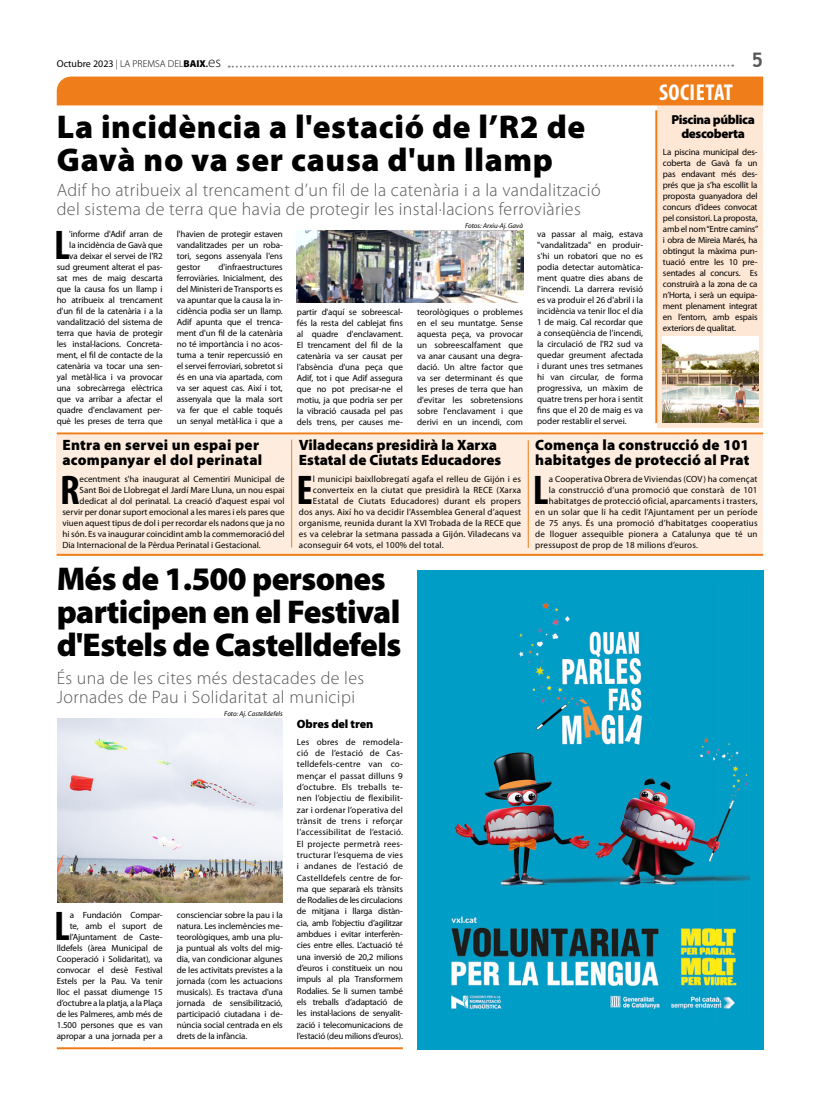
<style>
.page{position:relative;width:820px;height:1106px;background:#fff}
.page>*{position:absolute;margin:0;border:0;box-sizing:border-box;transform-origin:0 0}
.t1{font:700 condensed 41.6px "Myriad Pro";color:#000}
.t2{font:900 33px/33px "Myriad Pro";letter-spacing:-.02em;color:#000}
.t3{font:900 33px/33px "Myriad Pro";letter-spacing:.02em;color:#000}
.t4{font:700 condensed 23px "Myriad Pro";letter-spacing:.02em;color:#fff}
.t5{font:700 20px "Trebuchet MS";color:#575756}
.t6{font:300 18px/19px "Myriad Pro";letter-spacing:.02em;color:#575756}
.t7{font:900 15px/15px "Myriad Pro";letter-spacing:.01em;color:#000}
.t8{font:900 13px/14px "Myriad Pro";letter-spacing:-.03em;color:#000;text-align:center}
.t9{font:900 12px "Myriad Pro";letter-spacing:-.01em;color:#000}
.t10{font:300 10px "Myriad Pro";color:#000}
.t11{font:9px/11px "Myriad Pro";letter-spacing:-.005em;color:#000;text-align:justify}
.t12{font:9px "Myriad Pro";letter-spacing:.02em;color:#000}
.t13{font:italic 7px "Myriad Pro";color:#000}
.s1{font-weight:400}
.s2{font-weight:900}
.s3{font-weight:600}
.s4{font-size:15px}
</style>
<div class="page">
<svg style="left:229px;top:64px;width:504px;height:4px"></svg>
<div style="left:657px;top:102px;width:106px;height:326px;background:#fee7d4"></div>
<div style="left:57px;top:435px;width:706px;height:119px;background:#feedde"></div>
<div style="left:57px;top:77px;width:706px;height:28px;background:#ef7d1a"></div>
<hr style="left:57px;top:1047px;width:346px;height:2px;background:#ef7d1a">
<div style="left:417px;top:570px;width:346px;height:479px;background:#009dc6"></div>
<img style="left:451px;top:602px;width:298px;height:408px">
<img style="left:58px;top:719px;width:225px;height:183px">
<hr style="left:57px;top:554px;width:706px;height:2px;background:#ef7d1a">
<hr style="left:57px;top:432px;width:706px;height:2px;background:#ef7d1a">
<hr style="left:291px;top:440px;width:1px;height:107px;background:#ef7d17">
<hr style="left:527px;top:440px;width:1px;height:108px;background:#ef7d17">
<hr style="left:655px;top:110px;width:2px;height:313px;background:#ef7d1a">
<img style="left:662px;top:337px;width:96px;height:85px">
<img style="left:297px;top:230px;width:226px;height:72px">
<p class="t10" style="left:57px;top:58px;width:166px"><span class="s1">Octubre 2023</span> | LA PREMSA DEL<span class="s2">BAIX</span><span class="s3">.</span><span class="s4">es</span></p>
<h3 class="t5" style="left:751px;top:47px;width:13px">5</h3>
<h3 class="t4" style="left:658px;top:79px;width:75px">SOCIETAT</h3>
<h2 class="t3" style="left:57px;top:109px;width:530px">La incidència a l'estació de l’R2 de<br>Gavà no va ser causa d'un llamp</h2>
<h3 class="t6" style="left:57px;top:180px;width:545px">Adif ho atribueix al trencament d’un fil de la catenària i a la vandalització del sistema de terra que havia de protegir les instal·lacions ferroviàries</h3>
<h1 class="t1" style="left:54px;top:222px;width:17px">L</h1>
<p class="t13" style="left:465px;top:221px;width:59px">Fotos: Arxiu-Aj. Gavà</p>
<p class="t11" style="left:537px;top:228px;width:107px">va passar al maig, estava "vandalitzada" en produir&shy;s'hi un robatori que no es podia detectar automàtica&shy;ment quatre dies abans de l'incendi. La darrera revisió es va produir el 26 d'abril i la incidència va tenir lloc el dia 1 de maig. Cal recordar que a conseqüència de l'incendi, la circulació de l'R2 sud va quedar greument afectada i durant unes tres setmanes hi van circular, de forma progressiva, un màxim de quatre trens per hora i sentit fins que el 20 de maig es va poder restablir el servei.</p>
<p class="t11" style="left:57px;top:228px;width:107px;text-align:right">'informe d'Adif arran de<br>la incidència de Gavà que<br>va deixar el servei de l'R2 sud greument alterat el pas&shy;sat mes de maig descarta que la causa fos un llamp i ho atribueix al trencament d'un fil de la catenària i a la vandalització del sistema de terra que havia de protegir les instal·lacions. Concreta&shy;ment, el fil de contacte de la catenària va tocar una sen&shy;yal metàl·lica i va provocar una sobrecàrrega elèctrica que va arribar a afectar el quadre d'enclavament per&shy;què les preses de terra que</p>
<p class="t11" style="left:177px;top:228px;width:107px">l'havien de protegir estaven vandalitzades per un roba&shy;tori, segons assenyala l'ens gestor</p>
<p class="t11" style="left:177px;top:261px;width:107px;text-indent:42px">d'infraestructures ferroviàries. Inicialment, des del Ministeri de Transports es va apuntar que la causa la in&shy;cidència podia ser un llamp.<br>Adif apunta que el trenca&shy;ment d'un fil de la catenària no té importància i no acos&shy;tuma a tenir repercussió en el servei ferroviari, sobretot si és en una via apartada, com va ser aquest cas. Així i tot, assenyala que la mala sort va fer que el cable toqués un senyal metàl·lica i que a</p>
<p class="t11" style="left:297px;top:306px;width:107px">partir d'aquí se sobreescal&shy;fés la resta del cablejat fins al quadre d'enclavament.<br>El trencament del fil de la catenària va ser causat per l'absència d'una peça que Adif, tot i que Adif assegura que no pot precisar-ne el motiu, ja que podria ser per la vibració causada pel pas dels trens, per causes me-</p>
<p class="t11" style="left:417px;top:306px;width:107px">teorològiques o problemes en el seu muntatge. Sense aquesta peça, va provocar un sobreescalfament que va anar causant una degra&shy;dació. Un altre factor que va ser determinant és que les preses de terra que han d'evitar les sobretensions sobre l'enclavament i que derivi en un incendi, com</p>
<h3 class="t8" style="left:671px;top:112px;width:85px">Piscina pública descoberta</h3>
<p class="t11" style="left:662px;top:146px;width:97px">La piscina municipal des&shy;coberta de Gavà fa un pas endavant més des&shy;prés que ja s’ha escollit la proposta guanyadora del concurs d’idees convocat pel consistori. La proposta, amb el nom “Entre camins” i obra de Mireia Marés, ha obtingut la màxima pun&shy;tuació entre les 10 pre&shy;sentades al concurs. Es construirà a la zona de ca n’Horta, i serà un equipa&shy;ment plenament integrat en l’entorn, amb espais exteriors de qualitat.</p>
<h3 class="t7" style="left:62px;top:437px;width:201px">Entra en servei un espai per acompanyar el dol perinatal</h3>
<h1 class="t1" style="left:60px;top:467px;width:21px">R</h1>
<p class="t11" style="left:80px;top:473px;width:206px">ecentment s'ha inaugurat al Cementiri Municipal de</p>
<p class="t11" style="left:80px;top:484px;width:206px">Sant Boi de Llobregat el Jardí Mare Lluna, un nou espai</p>
<p class="t11" style="left:80px;top:495px;width:206px">dedicat al dol perinatal. La creació d'aquest espai vol</p>
<p class="t11" style="left:62px;top:506px;width:224px">servir per donar suport emocional a les mares i els pares que</p>
<p class="t11" style="left:62px;top:517px;width:224px">viuen aquest tipus de dol i per recordar els nadons que ja no</p>
<p class="t11" style="left:62px;top:528px;width:224px">hi són. Es va inaugurar coincidint amb la commemoració del</p>
<p class="t11" style="left:62px;top:539px;width:200px">Dia Internacional de la Pèrdua Perinatal i Gestacional.</p>
<h3 class="t7" style="left:299px;top:437px;width:204px">Viladecans presidirà la Xarxa<br>Estatal de Ciutats Educadores</h3>
<h1 class="t1" style="left:296px;top:467px;width:18px">E</h1>
<p class="t12" style="left:313px;top:473px;width:210px">l municipi baixllobregatí agafa el relleu de Gijón i es</p>
<p class="t12" style="left:313px;top:484px;width:210px">converteix en la ciutat que presidirà la RECE (Xarxa</p>
<p class="t12" style="left:313px;top:495px;width:210px">Estatal de Ciutats Educadores) durant els propers</p>
<p class="t12" style="left:299px;top:506px;width:224px">dos anys. Així ho va decidir l’Assemblea General d’aquest</p>
<p class="t12" style="left:299px;top:517px;width:224px">organisme, reunida durant la XVI Trobada de la RECE que</p>
<p class="t12" style="left:299px;top:528px;width:224px">es va celebrar la setmana passada a Gijón. Viladecans va</p>
<p class="t12" style="left:299px;top:539px;width:146px">aconseguir 64 vots, el 100% del total.</p>
<h2 class="t2" style="left:57px;top:561px;width:346px">Més de 1.500 persones participen en el Festival d'Estels de Castelldefels</h2>
<h3 class="t6" style="left:57px;top:668px;width:309px">És una de les cites més destacades de les<br>Jornades de Pau i Solidaritat al municipi</h3>
<p class="t13" style="left:224px;top:710px;width:60px">Foto: Aj. Castelldefels</p>
<p class="t11" style="left:57px;top:909px;width:107px;text-align:right">a Fundación Compar-<br>te, amb el suport de l’Ajuntament de Caste&shy;lldefels (àrea Municipal de<br>Cooperació i Solidaritat), va convocar el desè Festival<br>Estels per la Pau. Va tenir lloc el passat diumenge 15 d’octubre a la platja, a la Plaça de les Palmeres, amb més de<br>1.500 persones que es van apropar a una jornada per a</p>
<p class="t11" style="left:177px;top:909px;width:107px">conscienciar sobre la pau i la natura. Les inclemències me&shy;teorològiques, amb una plu&shy;ja puntual als volts del mig&shy;dia, van condicionar algunes de les activitats previstes a la jornada (com les actuacions musicals). Es tractava d'una jornada de sensibilització, participació ciutadana i de&shy;núncia social centrada en els drets de la infància.</p>
<h1 class="t1" style="left:54px;top:902px;width:17px">L</h1>
<h3 class="t9" style="left:297px;top:715px;width:78px">Obres del tren</h3>
<p class="t11" style="left:297px;top:736px;width:107px;line-height:11.3px">Les obres de remodela&shy;ció de l’estació de Cas&shy;telldefels-centre van co&shy;mençar el passat dilluns 9 d’octubre. Els treballs te&shy;nen l’objectiu de flexibilit&shy;zar i ordenar l’operativa del trànsit de trens i reforçar l’accessibilitat de l’estació.<br>El projecte permetrà rees&shy;tructurar l’esquema de vies i andanes de l’estació de Castelldefels centre de for&shy;ma que separarà els trànsits de Rodalies de les circulacions de mitjana i llarga distàn&shy;cia, amb l’objectiu d’agilitzar ambdues i evitar interferèn&shy;cies entre elles. L’actuació té una inversió de 20,2 milions d’euros i constitueix un nou impuls al pla Transformem Rodalies. Se li sumen també els treballs d’adaptació de les instal·lacions de senyalit&shy;zació i telecomunicacions de l’estació (deu milions d’euros).</p>
<h3 class="t7" style="left:535px;top:437px;width:215px">Comença la construcció de 101 habitatges de protecció al Prat</h3>
<h1 class="t1" style="left:532px;top:467px;width:17px">L</h1>
<p class="t12" style="left:548px;top:473px;width:210px">a Cooperativa Obrera de Viviendas (COV) ha començat</p>
<p class="t12" style="left:548px;top:484px;width:210px">la construcció d’una promoció que constarà de 101</p>
<p class="t12" style="left:548px;top:495px;width:210px">habitatges de protecció oficial, aparcaments i trasters,</p>
<p class="t12" style="left:535px;top:506px;width:224px">en un solar que li ha cedit l’Ajuntament per un període</p>
<p class="t12" style="left:535px;top:517px;width:224px">de 75 anys. És una promoció d’habitatges cooperatius</p>
<p class="t12" style="left:535px;top:528px;width:224px">de lloguer assequible pionera a Catalunya que té un</p>
<p class="t12" style="left:535px;top:539px;width:164px">pressupost de prop de 18 milions d’euros.</p>
</div>
